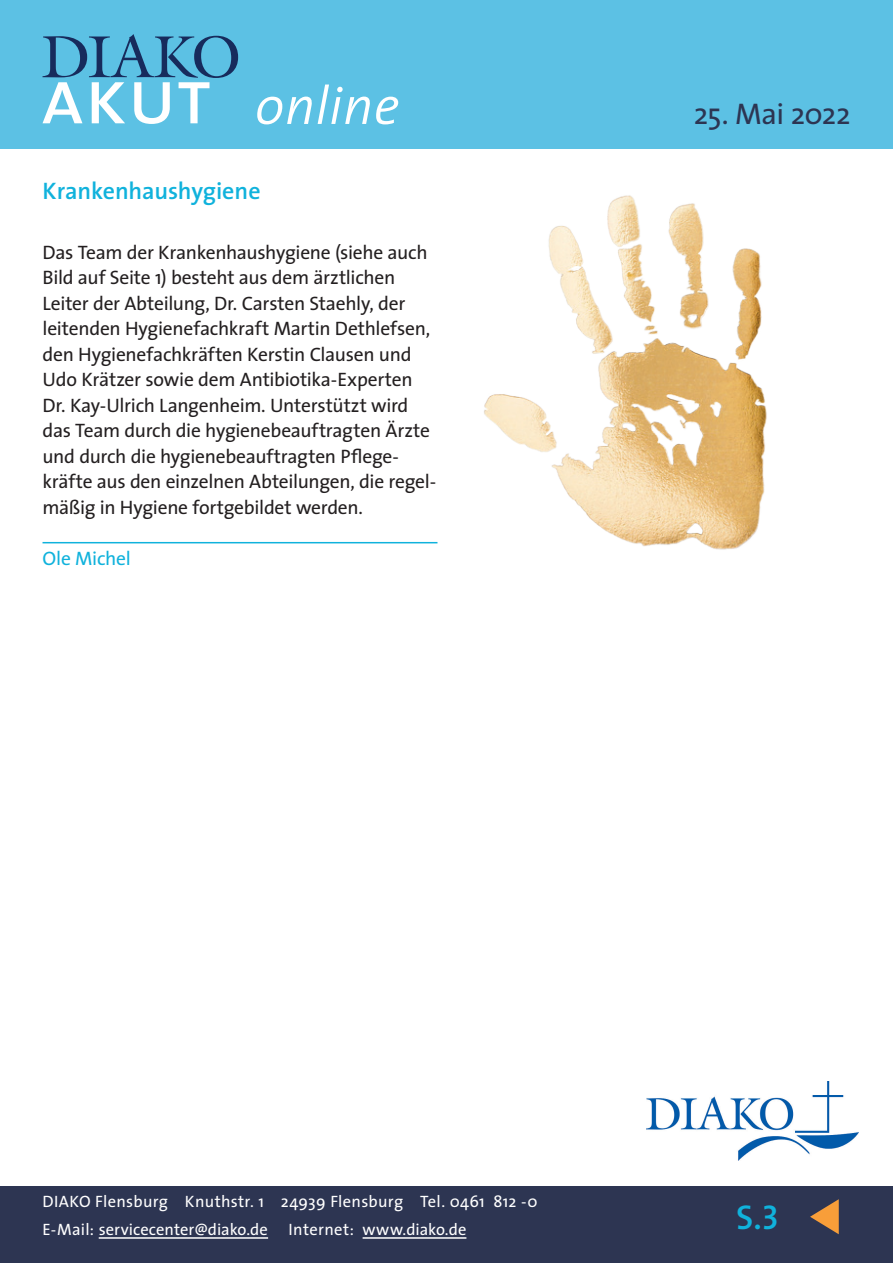
<style>
.page{position:relative;width:893px;height:1263px;background:#fff}
.page>*{position:absolute;margin:0;border:0;box-sizing:border-box;transform-origin:0 0}
.t1{font:italic 300 54px "The Sans";letter-spacing:.005em;color:#fff}
.t2{font:34.5px "The Sans Semi Bold Caps";color:#10b2dc}
.t3{font:30px "The Sans";letter-spacing:-.025em;color:#2d3552}
.t4{font:600 24px "The Sans";letter-spacing:-.005em;color:#10b2dc}
.t5{font:19.5px/25.5px "The Sans";letter-spacing:-.015em;color:#231f20}
.t6{font:19.5px "The Sans";letter-spacing:-.015em;color:#10b2dc}
.t7{font:16.5px/28px "The Sans";letter-spacing:.015em;color:#fff}
</style>
<div class="page">
<div style="left:0;top:1186px;width:893px;height:77px;background:#2d3552"></div>
<hr style="left:99px;top:1237px;width:169px;height:2px;background:#fff">
<hr style="left:363px;top:1237px;width:103px;height:2px;background:#fff">
<div style="left:0;top:0;width:893px;height:149px;background:#5cc1e4"></div>
<svg style="left:43px;top:34px;width:195px;height:90px"></svg>
<img style="left:646px;top:1081px;width:213px;height:79px">
<svg style="left:810px;top:1199px;width:29px;height:35px"></svg>
<hr style="left:43px;top:542px;width:394px;height:1px;background:#10b2dc">
<img style="left:484px;top:195px;width:283px;height:355px">
<h1 class="t1" style="left:255px;top:61px;width:146px">online</h1>
<p class="t4" style="left:43px;top:171px;width:220px">Krankenhaushygiene</p>
<p class="t5" style="left:43px;top:239px;width:395px">Das Team der Krankenhaushygiene (siehe auch Bild auf Seite 1) besteht aus dem ärztlichen Leiter der Abteilung, Dr. Carsten Staehly, der leitenden Hygienefachkraft Martin Dethlefsen, den Hygienefachkräften Kerstin Clausen und Udo Krätzer sowie dem Antibiotika-Experten Dr. Kay-Ulrich Langenheim. Unterstützt wird das Team durch die hygienebeauftragten Ärzte und durch die hygienebeauftragten Pflege&shy;kräfte aus den einzelnen Abteilungen, die regel&shy;mäßig in Hygiene fortgebildet werden.</p>
<p class="t6" style="left:43px;top:542px;width:90px">Ole Michel</p>
<h3 class="t3" style="left:694px;top:89px;width:158px">25. Mai 2022</h3>
<p class="t7" style="left:43px;top:1187px;width:496px">DIAKO Flensburg Knuthstr. 1 24939 Flensburg Tel. 0461 812 -0<br>E-Mail: servicecenter@diako.de</p>
<p class="t7" style="left:289px;top:1215px;width:179px">Internet: www.diako.de</p>
<h2 class="t2" style="left:736px;top:1189px;width:44px">S.3</h2>
</div>
